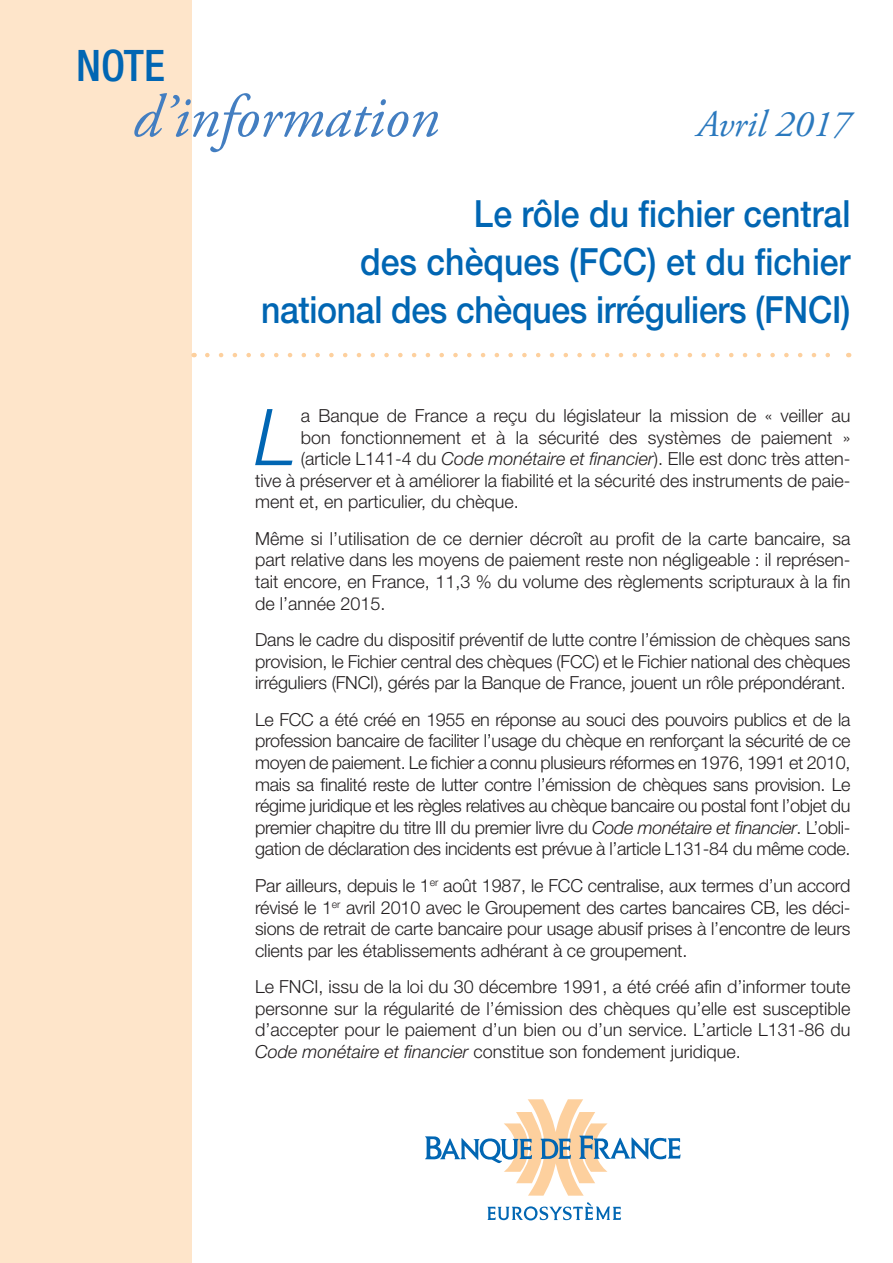
<style>
.page{position:relative;width:893px;height:1263px;background:#fff}
.page>*{position:absolute;margin:0;border:0;box-sizing:border-box;transform-origin:0 0}
.t1{font:italic 300 78.45px "Helvetica Neue LT Std";color:#0166b3}
.t2{font:italic 60px "Adobe Garamond Pro";color:#437ec1}
.t3{font:500 condensed 43.5px "Helvetica Neue LT Std";color:#0166b3}
.t4{font:500 37.5px/48px "Helvetica Neue LT Std";color:#0166b3;text-align:right;scale:.9 1}
.t5{font:italic 37.5px "Adobe Garamond Pro";color:#2b79be}
.t6{font:300 18px/21.6px "Helvetica Neue LT Std";color:#231f20;text-align:justify}
.s1{font-style:italic}
</style>
<div class="page">
<div style="left:0;top:0;width:191px;height:1263px;background:#fee5ca"></div>
<svg style="left:207px;top:353px;width:623px;height:4px"></svg>
<svg style="left:425px;top:1099px;width:255px;height:97px"></svg>
<svg style="left:487px;top:1202px;width:134px;height:18px"></svg>
<h3 class="t3" style="left:76px;top:39px;width:90px">NOTE</h3>
<h2 class="t2" style="left:133px;top:81px;width:308px">d’information</h2>
<h3 class="t5" style="left:697px;top:102px;width:155px">Avril 2017</h3>
<h3 class="t4" style="left:261px;top:189px;width:656px">Le rôle du fichier central<br>des chèques (FCC) et du fichier national des chèques irréguliers (FNCI)</h3>
<h1 class="t1" style="left:255px;top:390px;width:44px">L</h1>
<p class="t6" style="left:301px;top:404px;width:551px">a Banque de France a reçu du législateur la mission de « veiller au</p>
<p class="t6" style="left:301px;top:426px;width:551px">bon fonctionnement et à la sécurité des systèmes de paiement »</p>
<p class="t6" style="left:301px;top:448px;width:551px">(article L141-4 du <span class="s1">Code monétaire et financier</span>). Elle est donc très atten-</p>
<p class="t6" style="left:255px;top:469px;width:597px">tive à préserver et à améliorer la fiabilité et la sécurité des instruments de paie-</p>
<p class="t6" style="left:255px;top:491px;width:265px">ment et, en particulier, du chèque.</p>
<p class="t6" style="left:255px;top:527px;width:597px">Même si l’utilisation de ce dernier décroît au profit de la carte bancaire, sa part relative dans les moyens de paiement reste non négligeable : il représen&shy;tait encore, en France, 11,3 % du volume des règlements scripturaux à la fin de l’année 2015.</p>
<p class="t6" style="left:255px;top:628px;width:597px">Dans le cadre du dispositif préventif de lutte contre l’émission de chèques sans provision, le Fichier central des chèques (FCC) et le Fichier national des chèques irréguliers (FNCI), gérés par la Banque de France, jouent un rôle prépondérant.</p>
<p class="t6" style="left:255px;top:708px;width:597px">Le FCC a été créé en 1955 en réponse au souci des pouvoirs publics et de la profession bancaire de faciliter l’usage du chèque en renforçant la sécurité de ce moyen de paiement. Le fichier a connu plusieurs réformes en 1976, 1991 et 2010, mais sa finalité reste de lutter contre l’émission de chèques sans provision. Le régime juridique et les règles relatives au chèque bancaire ou postal font l’objet du premier chapitre du titre III du premier livre du <span class="s1">Code monétaire et financier</span>. L’obli&shy;gation de déclaration des incidents est prévue à l’article L131‑84 du même code.</p>
<p class="t6" style="left:255px;top:874px;width:597px">Par ailleurs, depuis le 1<sup>er</sup> août 1987, le FCC centralise, aux termes d’un accord révisé le 1<sup>er</sup> avril 2010 avec le Groupement des cartes bancaires CB, les déci&shy;sions de retrait de carte bancaire pour usage abusif prises à l’encontre de leurs clients par les établissements adhérant à ce groupement.</p>
<p class="t6" style="left:255px;top:976px;width:597px">Le FNCI, issu de la loi du 30 décembre 1991, a été créé afin d’informer toute personne sur la régularité de l’émission des chèques qu’elle est susceptible d’accepter pour le paiement d’un bien ou d’un service. L’article L131-86 du <span class="s1">Code monétaire et financier</span> constitue son fondement juridique.</p>
</div>
